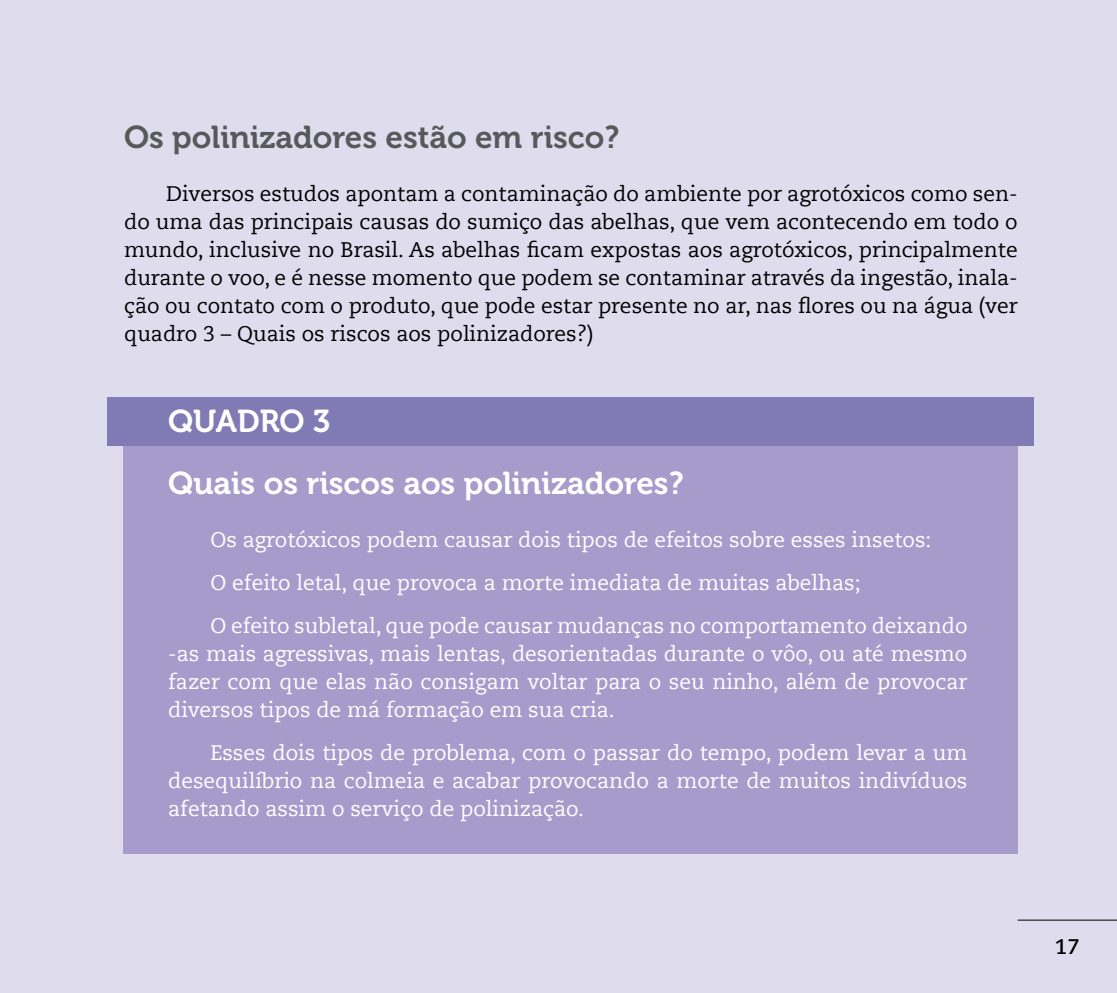
<style>
.page{position:relative;width:1117px;height:993px;background:#fff}
.page>*{position:absolute;margin:0;border:0;box-sizing:border-box;transform-origin:0 0}
.t1{font:31.5px "Museo 700";color:#fff}
.t2{font:31.5px "Museo 700";color:#58595b}
.t3{font:21px/28px "Caecilia LT Std";color:#fff;text-align:justify}
.t4{font:21px/28px "Caecilia LT Std";color:#000;text-align:justify}
.t5{font:700 21px "Caecilia LT Std";color:#000}
</style>
<div class="page">
<div style="left:0;top:0;width:1116px;height:992px;background:#dfdcee"></div>
<div style="left:123px;top:432px;width:894px;height:421px;background:#a59ccc"></div>
<div style="left:108px;top:397px;width:925px;height:48px;background:#817bb5"></div>
<hr style="left:1017px;top:919px;width:99px;height:1px;background:#000">
<h1 class="t2" style="left:124px;top:119px;width:497px">Os polinizadores estão em risco?</h1>
<p class="t4" style="left:124px;top:180px;width:895px;text-indent:42px">Diversos estudos apontam a contaminação do ambiente por agrotóxicos como sen&shy;do uma das principais causas do sumiço das abelhas, que vem acontecendo em todo o mundo, inclusive no Brasil. As abelhas ficam expostas aos agrotóxicos, principalmente durante o voo, e é nesse momento que podem se contaminar através da ingestão, inala&shy;ção ou contato com o produto, que pode estar presente no ar, nas flores ou na água (ver quadro 3 – Quais os riscos aos polinizadores?)</p>
<h1 class="t1" style="left:168px;top:404px;width:164px">QUADRO 3</h1>
<h1 class="t1" style="left:168px;top:466px;width:517px">Quais os riscos aos polinizadores?</h1>
<p class="t3" style="left:210px;top:518px;width:758px;line-height:42.9px;text-align:left">Os agrotóxicos podem causar dois tipos de efeitos sobre esses insetos:<br>O efeito letal, que provoca a morte imediata de muitas abelhas;<br>O efeito subletal, que pode causar mudanças no comportamento deixando</p>
<p class="t3" style="left:168px;top:640px;width:800px">-as mais agressivas, mais lentas, desorientadas durante o vôo, ou até mesmo fazer com que elas não consigam voltar para o seu ninho, além de provocar diversos tipos de má formação em sua cria.</p>
<p class="t3" style="left:168px;top:739px;width:800px;text-indent:42px">Esses dois tipos de problema, com o passar do tempo, podem levar a um desequilíbrio na colmeia e acabar provocando a morte de muitos indivíduos afetando assim o serviço de polinização.</p>
<p class="t5" style="left:1054px;top:934px;width:26px">17</p>
</div>
